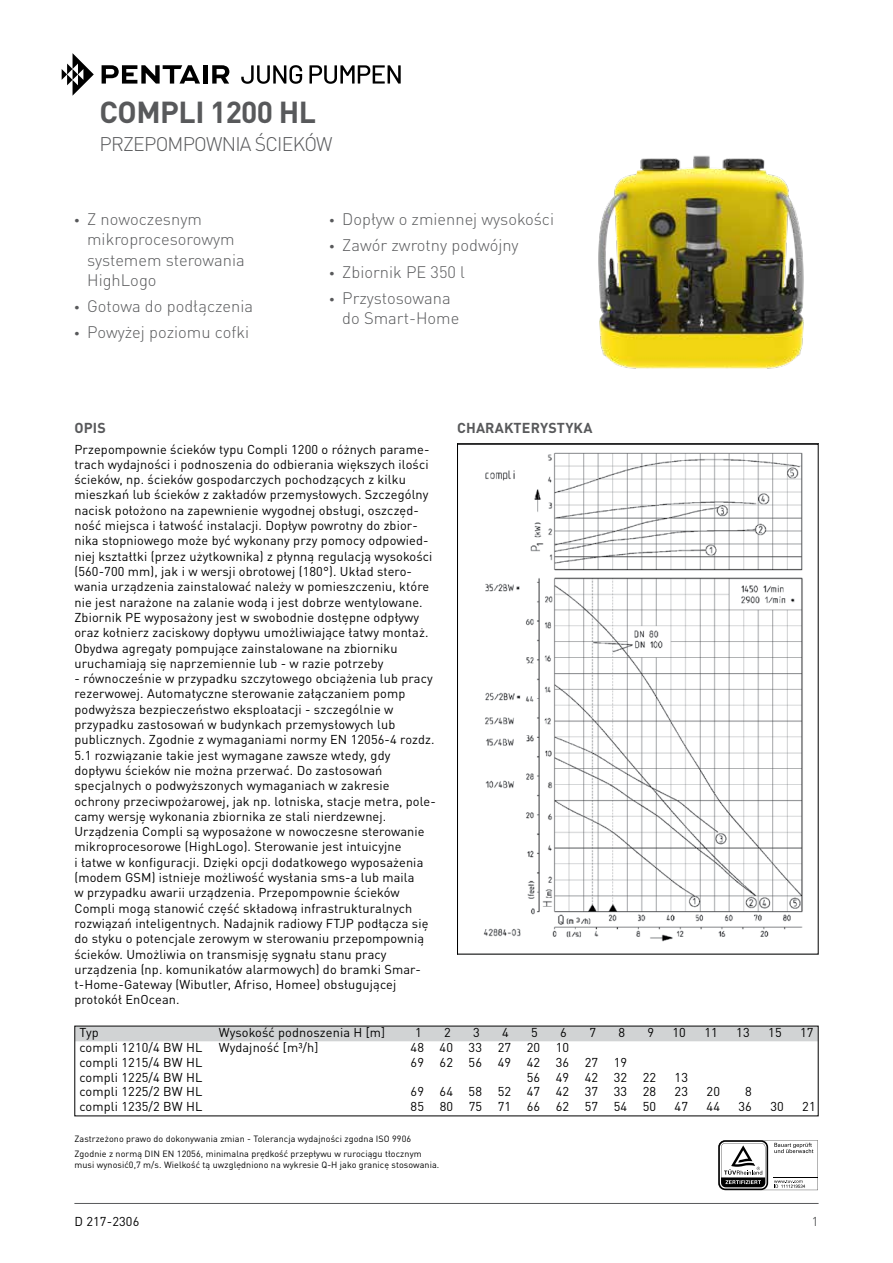
<style>
.page{position:relative;width:893px;height:1263px;background:#fff}
.page>*{position:absolute;margin:0;border:0;box-sizing:border-box;transform-origin:0 0}
.t1{font:700 30px "DIN Pro";letter-spacing:-.015em;color:#58595b}
.t2{font:300 19.5px "DIN Pro";letter-spacing:-.04em;color:#58595b}
.t3{font:300 16.5px/20.2px "DIN Pro";color:#58595b}
.t4{font:700 14.25px "DIN Pro";letter-spacing:.01em;color:#58595b}
.t5{font:12.75px/15.3px "DIN Pro";letter-spacing:.01em;color:#000}
.t6{font:12.75px "DIN Pro";color:#58595b}
.t7{font:9px/15px "DIN Pro";letter-spacing:.01em;color:#000}
.s1{font-family:"Barlow"}
</style>
<div class="page">
<hr style="left:74px;top:1203px;width:745px;height:1px;background:#58595b">
<img style="left:598px;top:155px;width:206px;height:214px">
<img style="left:483px;top:452px;width:320px;height:490px">
<div style="left:76px;top:1028px;width:741px;height:13px;background:#d1d3d4"></div>
<svg style="left:718px;top:1140px;width:100px;height:50px"></svg>
<svg style="left:241px;top:65px;width:61px;height:19px"></svg>
<svg style="left:309px;top:65px;width:92px;height:19px"></svg>
<svg style="left:62px;top:53px;width:32px;height:43px"></svg>
<svg style="left:102px;top:65px;width:98px;height:19px"></svg>
<hr style="left:203px;top:65px;width:4px;height:19px;background:#000">
<svg style="left:212px;top:65px;width:17px;height:19px"></svg>
<h2 class="t2" style="left:75px;top:82px;width:234px">PRZEPOMPOWNIA ŚCIEKÓW</h2>
<h1 class="t1" style="left:100px;top:87px;width:218px">COMPLI 1200 HL</h1>
<h2 class="t2" style="left:100px;top:129px;width:234px">PRZEPOMPOWNIA ŚCIEKÓW</h2>
<p class="t3" style="left:87px;top:208px;width:159px;text-indent:-13px"><span class="s1">•</span> Z nowoczesnym mikroprocesorowym systemem sterowania<br>HighLogo</p>
<p class="t3" style="left:74px;top:295px;width:180px"><span class="s1">•</span> Gotowa do podłączenia</p>
<p class="t3" style="left:74px;top:321px;width:176px"><span class="s1">•</span> Powyżej poziomu cofki</p>
<p class="t4" style="left:74px;top:416px;width:33px">OPIS</p>
<p class="t3" style="left:330px;top:208px;width:226px"><span class="s1">•</span> Dopływ o zmiennej wysokości</p>
<p class="t3" style="left:330px;top:234px;width:191px"><span class="s1">•</span> Zawór zwrotny podwójny</p>
<p class="t3" style="left:330px;top:260px;width:137px"><span class="s1">•</span> Zbiornik PE 350 l</p>
<p class="t3" style="left:342px;top:286px;width:119px;text-indent:-13px"><span class="s1">•</span> Przystosowana do Smart-Home</p>
<p class="t4" style="left:457px;top:416px;width:137px">CHARAKTERYSTYKA</p>
<p class="t5" style="left:74px;top:440px;width:359px">Przepompownie ścieków typu Compli 1200 o różnych parame&shy;trach wydajności i podnoszenia do odbierania większych ilości ścieków, np. ścieków gospodarczych pochodzących z kilku mieszkań lub ścieków z zakładów przemysłowych. Szczególny nacisk położono na zapewnienie wygodnej obsługi, oszczęd&shy;ność miejsca i łatwość instalacji. Dopływ powrotny do zbior&shy;nika stopniowego może być wykonany przy pomocy odpowied&shy;niej kształtki (przez użytkownika) z płynną regulacją wysokości (560-700 mm), jak i w wersji obrotowej (180°). Układ stero&shy;wania urządzenia zainstalować należy w pomieszczeniu, które nie jest narażone na zalanie wodą i jest dobrze wentylowane.<br>Zbiornik PE wyposażony jest w swobodnie dostępne odpływy oraz kołnierz zaciskowy dopływu umożliwiające łatwy montaż.<br>Obydwa agregaty pompujące zainstalowane na zbiorniku uruchamiają się naprzemiennie lub - w razie potrzeby</p>
<p class="t5" style="left:74px;top:670px;width:363px">- równocześnie w przypadku szczytowego obciążenia lub pracy rezerwowej. Automatyczne sterowanie załączaniem pomp podwyższa bezpieczeństwo eksploatacji - szczególnie w przypadku zastosowań w budynkach przemysłowych lub publicznych. Zgodnie z wymaganiami normy EN 12056-4 rozdz.<br>5.1 rozwiązanie takie jest wymagane zawsze wtedy, gdy dopływu ścieków nie można przerwać. Do zastosowań specjalnych o podwyższonych wymaganiach w zakresie ochrony przeciwpożarowej, jak np. lotniska, stacje metra, pole&shy;camy wersję wykonania zbiornika ze stali nierdzewnej.<br>Urządzenia Compli są wyposażone w nowoczesne sterowanie mikroprocesorowe (HighLogo). Sterowanie jest intuicyjne<br>i łatwe w konfiguracji. Dzięki opcji dodatkowego wyposażenia (modem GSM) istnieje możliwość wysłania sms-a lub maila<br>w przypadku awarii urządzenia. Przepompownie ścieków Compli mogą stanowić część składową infrastrukturalnych rozwiązań inteligentnych. Nadajnik radiowy FTJP podłącza się do styku o potencjale zerowym w sterowaniu przepompownią ścieków. Umożliwia on transmisję sygnału stanu pracy urządzenia (np. komunikatów alarmowych) do bramki Smar&shy;t-Home-Gateway (Wibutler, Afriso, Homee) obsługującej protokół EnOcean.</p>
<p class="t5" style="left:79px;top:1023px;width:21px">Typ</p>
<p class="t5" style="left:219px;top:1023px;width:168px">Wysokość podnoszenia H [m]</p>
<p class="t5" style="left:415px;top:1023px;width:8px">1</p>
<p class="t5" style="left:444px;top:1023px;width:8px">2</p>
<p class="t5" style="left:473px;top:1023px;width:8px">3</p>
<p class="t5" style="left:502px;top:1023px;width:8px">4</p>
<p class="t5" style="left:531px;top:1023px;width:8px">5</p>
<p class="t5" style="left:560px;top:1023px;width:8px">6</p>
<p class="t5" style="left:589px;top:1023px;width:8px">7</p>
<p class="t5" style="left:618px;top:1023px;width:8px">8</p>
<p class="t5" style="left:647px;top:1023px;width:8px">9</p>
<p class="t5" style="left:672px;top:1023px;width:15px">10</p>
<p class="t5" style="left:704px;top:1023px;width:15px">11</p>
<p class="t5" style="left:736px;top:1023px;width:15px">13</p>
<p class="t5" style="left:768px;top:1023px;width:15px">15</p>
<p class="t5" style="left:800px;top:1023px;width:15px">17</p>
<p class="t5" style="left:79px;top:1038px;width:125px">compli 1210/4 BW HL</p>
<p class="t5" style="left:219px;top:1038px;width:101px">Wydajność [m³/h]</p>
<p class="t5" style="left:411px;top:1038px;width:160px">48 40 33 27 20 10</p>
<p class="t5" style="left:79px;top:1053px;width:125px">compli 1215/4 BW HL</p>
<p class="t5" style="left:411px;top:1053px;width:218px">69 62 56 49 42 36 27 19</p>
<p class="t5" style="left:79px;top:1068px;width:125px">compli 1225/4 BW HL</p>
<p class="t5" style="left:527px;top:1068px;width:131px">56 49 42 32 22</p>
<p class="t5" style="left:675px;top:1068px;width:15px">13</p>
<p class="t5" style="left:79px;top:1083px;width:125px">compli 1225/2 BW HL</p>
<p class="t5" style="left:411px;top:1083px;width:247px">69 64 58 52 47 42 37 33 28</p>
<p class="t5" style="left:675px;top:1083px;width:15px">23</p>
<p class="t5" style="left:706px;top:1083px;width:15px">20</p>
<p class="t5" style="left:745px;top:1083px;width:8px">8</p>
<p class="t5" style="left:79px;top:1098px;width:125px">compli 1235/2 BW HL</p>
<p class="t5" style="left:411px;top:1098px;width:247px">85 80 75 71 66 62 57 54 50</p>
<p class="t5" style="left:675px;top:1098px;width:15px">47</p>
<p class="t5" style="left:706px;top:1098px;width:15px">44</p>
<p class="t5" style="left:738px;top:1098px;width:15px">36</p>
<p class="t5" style="left:770px;top:1098px;width:15px">30</p>
<p class="t5" style="left:802px;top:1098px;width:15px">21</p>
<p class="t7" style="left:74px;top:1131px;width:349px">Zastrzeżono prawo do dokonywania zmian - Tolerancja wydajności zgodna ISO 9906<br>Zgodnie z normą DIN EN 12056, minimalna prędkość przepływu w rurociągu tłocznym</p>
<p class="t7" style="left:74px;top:1156px;width:366px">musi wynosić0,7 m/s. Wielkość tą uwzględniono na wykresie Q-H jako granicę stosowania.</p>
<p class="t5" style="left:74px;top:1212px;width:66px">D 217-2306</p>
<p class="t6" style="left:812px;top:1211px;width:8px">1</p>
</div>
